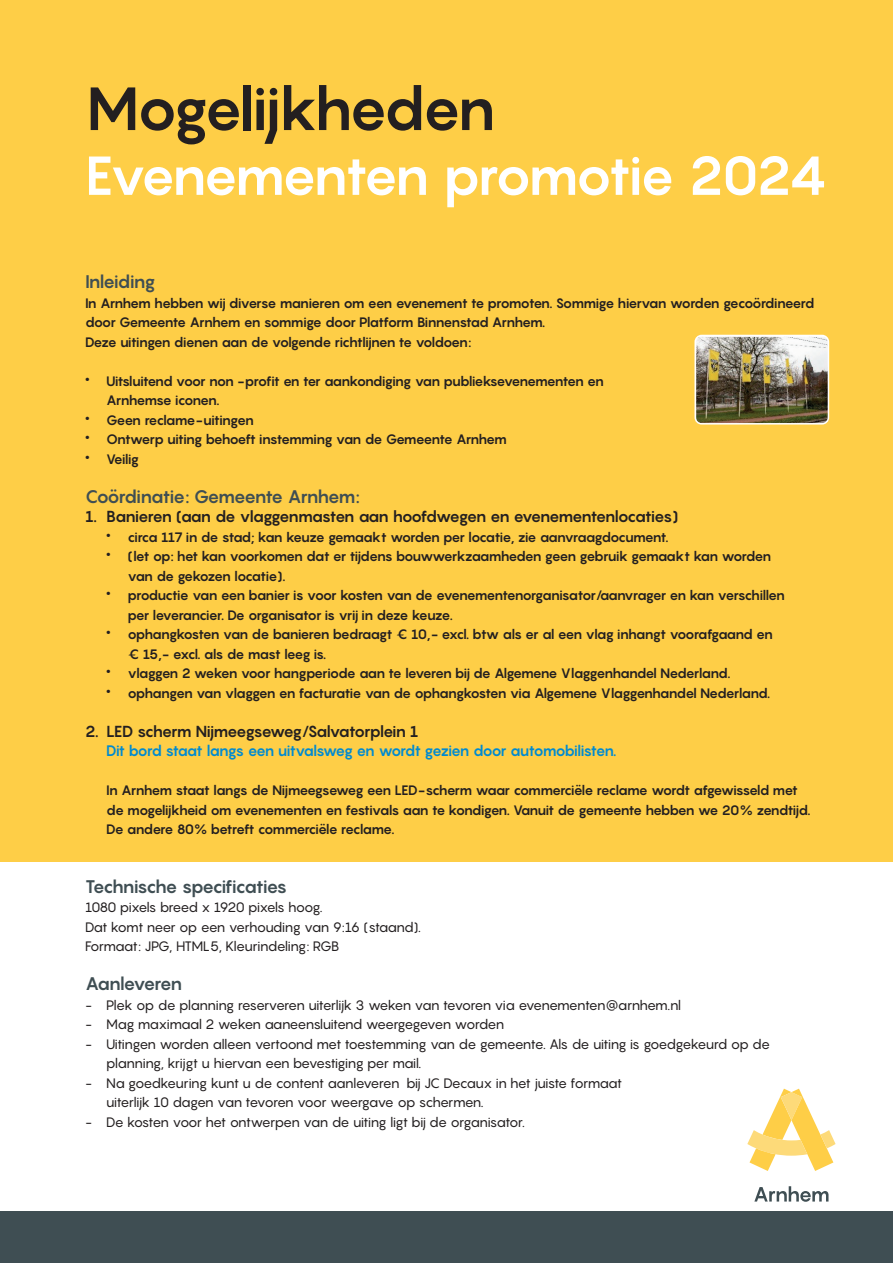
<style>
.page{position:relative;width:893px;height:1263px;background:#fff}
.page>*{position:absolute;margin:0;border:0;box-sizing:border-box;transform-origin:0 0}
.t1{font:700 60px "Pangram";letter-spacing:-.08em;color:#231f20}
.t2{font:700 54px "Pangram";letter-spacing:-.08em;color:#fff}
.t3{font:700 18px "Pangram";letter-spacing:-.07em;color:#3f4e53}
.t4{font:700 15.75px "Pangram";letter-spacing:-.08em;color:#231f20}
.t5{font:700 15px "Pangram";letter-spacing:-.08em;color:#008ad0}
.t6{font:700 13.5px/19.5px "Pangram";letter-spacing:-.08em;color:#231f20}
.t7{font:13.5px/19.5px "Pangram";letter-spacing:-.06em;color:#231f20}
.s1{font-weight:400;font-size:22.5px}
</style>
<div class="page">
<div style="left:0;top:0;width:893px;height:861px;background:#fece47"></div>
<svg style="left:754px;top:1186px;width:74px;height:16px"></svg>
<svg style="left:747px;top:1089px;width:89px;height:82px"></svg>
<div style="left:0;top:1212px;width:893px;height:51px;background:#3f4e53"></div>
<img style="left:697px;top:338px;width:129px;height:84px">
<div style="left:694px;top:335px;width:135px;height:90px;border:2px solid #fff;border-radius:6px"></div>
<h1 class="t1" style="left:85px;top:69px;width:412px">Mogelijkheden</h1>
<h2 class="t2" style="left:85px;top:140px;width:743px">Evenementen promotie 2024</h2>
<h3 class="t3" style="left:85px;top:270px;width:72px">Inleiding</h3>
<p class="t6" style="left:85px;top:293px;width:731px">In Arnhem hebben wij diverse manieren om een evenement te promoten. Sommige hiervan worden gecoördineerd door Gemeente Arnhem en sommige door Platform Binnenstad Arnhem.<br>Deze uitingen dienen aan de volgende richtlijnen te voldoen:</p>
<p class="t6" style="left:106px;top:371px;width:499px;text-indent:-21px"><span class="s1">•</span> Uitsluitend voor non -profit en ter aankondiging van publieksevenementen en<br>Arnhemse iconen.</p>
<p class="t6" style="left:85px;top:410px;width:170px"><span class="s1">•</span> Geen reclame-uitingen</p>
<p class="t6" style="left:85px;top:429px;width:423px"><span class="s1">•</span> Ontwerp uiting behoeft instemming van de Gemeente Arnhem</p>
<p class="t6" style="left:85px;top:449px;width:56px"><span class="s1">•</span> Veilig</p>
<h3 class="t3" style="left:85px;top:484px;width:276px">Coördinatie: Gemeente Arnhem:</h3>
<p class="t4" style="left:85px;top:506px;width:595px">1. Banieren (aan de vlaggenmasten aan hoofdwegen en evenementenlocaties)</p>
<p class="t6" style="left:106px;top:527px;width:564px"><span class="s1">•</span> circa 117 in de stad; kan keuze gemaakt worden per locatie, zie aanvraagdocument.</p>
<p class="t6" style="left:128px;top:546px;width:645px;text-indent:-21px"><span class="s1">•</span> (let op: het kan voorkomen dat er tijdens bouwwerkzaamheden geen gebruik gemaakt kan worden van de gekozen locatie).</p>
<p class="t6" style="left:128px;top:585px;width:659px;text-indent:-21px"><span class="s1">•</span> productie van een banier is voor kosten van de evenementenorganisator/aanvrager en kan verschillen per leverancier. De organisator is vrij in deze keuze.</p>
<p class="t6" style="left:128px;top:624px;width:647px;text-indent:-21px"><span class="s1">•</span> ophangkosten van de banieren bedraagt € 10,- excl. btw als er al een vlag inhangt voorafgaand en € 15,- excl. als de mast leeg is.</p>
<p class="t6" style="left:106px;top:663px;width:626px"><span class="s1">•</span> vlaggen 2 weken voor hangperiode aan te leveren bij de Algemene Vlaggenhandel Nederland.</p>
<p class="t6" style="left:106px;top:683px;width:665px"><span class="s1">•</span> ophangen van vlaggen en facturatie van de ophangkosten via Algemene Vlaggenhandel Nederland.</p>
<p class="t4" style="left:85px;top:721px;width:335px">2. LED scherm Nijmeegseweg/Salvatorplein 1</p>
<p class="t5" style="left:106px;top:741px;width:512px">Dit bord staat langs een uitvalsweg en wordt gezien door automobilisten.</p>
<p class="t6" style="left:106px;top:780px;width:706px">In Arnhem staat langs de Nijmeegseweg een LED-scherm waar commerciële reclame wordt afgewisseld met de mogelijkheid om evenementen en festivals aan te kondigen. Vanuit de gemeente hebben we 20% zendtijd.<br>De andere 80% betreft commerciële reclame.</p>
<h3 class="t3" style="left:85px;top:874px;width:204px">Technische specificaties</h3>
<p class="t7" style="left:85px;top:897px;width:337px">1080 pixels breed x 1920 pixels hoog.<br>Dat komt neer op een verhouding van 9:16 (staand).<br>Formaat: JPG, HTML5, Kleurindeling: RGB</p>
<h3 class="t3" style="left:85px;top:972px;width:99px">Aanleveren</h3>
<p class="t7" style="left:85px;top:995px;width:598px">- Plek op de planning reserveren uiterlijk 3 weken van tevoren via evenementen@arnhem.nl</p>
<p class="t7" style="left:85px;top:1014px;width:421px">- Mag maximaal 2 weken aaneensluitend weergegeven worden</p>
<p class="t7" style="left:106px;top:1034px;width:665px;text-indent:-21px">- Uitingen worden alleen vertoond met toestemming van de gemeente. Als de uiting is goedgekeurd op de planning, krijgt u hiervan een bevestiging per mail.</p>
<p class="t7" style="left:106px;top:1073px;width:517px;text-indent:-21px">- Na goedkeuring kunt u de content aanleveren bij JC Decaux in het juiste formaat uiterlijk 10 dagen van tevoren voor weergave op schermen.</p>
<p class="t7" style="left:85px;top:1112px;width:441px">- De kosten voor het ontwerpen van de uiting ligt bij de organisator.</p>
</div>
